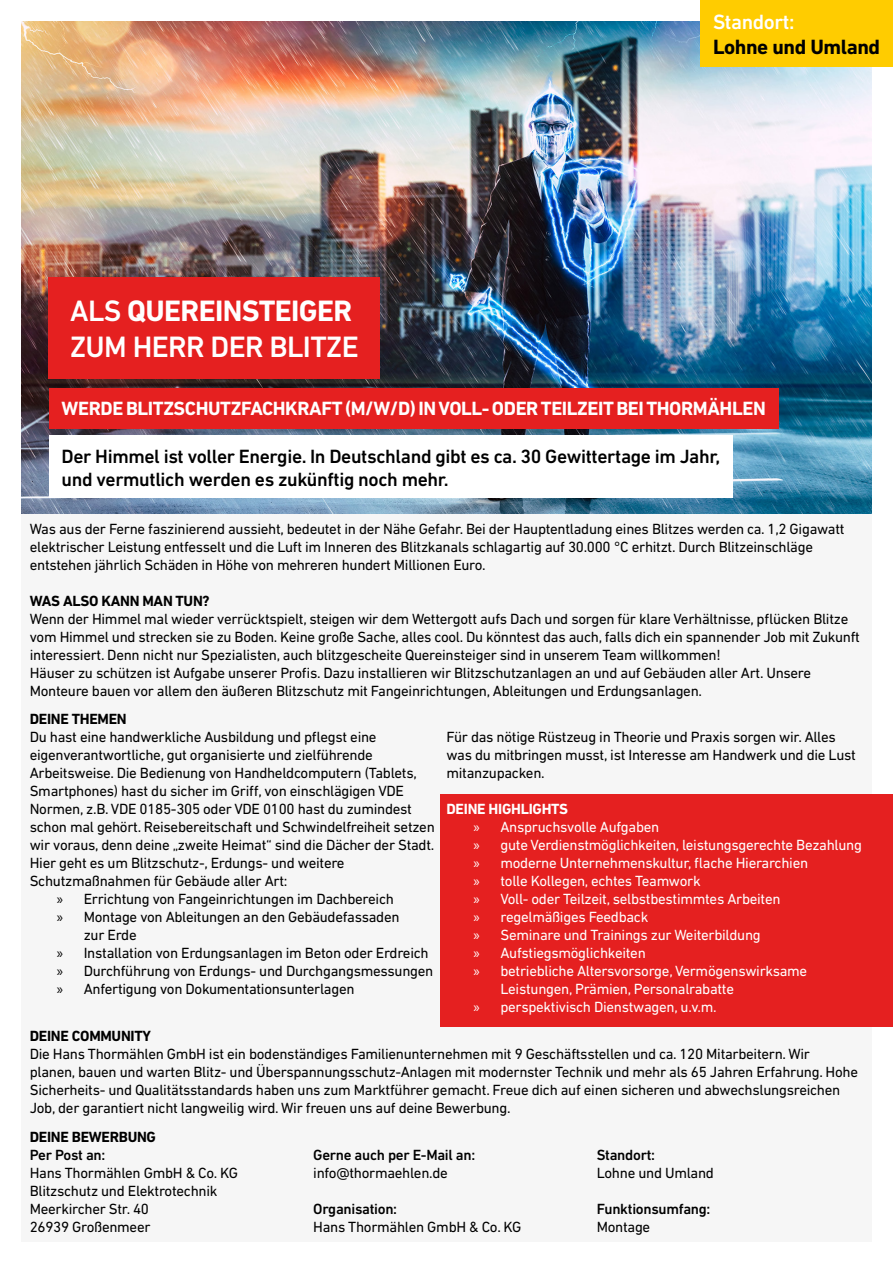
<style>
.page{position:relative;width:893px;height:1263px;background:#fff}
.page>*{position:absolute;margin:0;border:0;box-sizing:border-box;transform-origin:0 0}
.t1{font:500 30px/36px "DIN Next LT Pro";letter-spacing:-.02em;color:#fff}
.t2{font:700 21px "DIN Next LT Pro";letter-spacing:-.02em;color:#000}
.t3{font:500 21px "DIN Next LT Pro";letter-spacing:-.02em;color:#fff}
.t4{font:500 19.5px/22.5px "DIN Next LT Pro";letter-spacing:-.02em;color:#000}
.t5{font:700 19.5px "DIN Next LT Pro";letter-spacing:-.02em;color:#fff}
.t6{font:15px/18px "DIN Next LT Pro";letter-spacing:-.02em;color:#000}
.t7{font:15px "DIN Next LT Pro";letter-spacing:-.02em;color:#fff}
.t8{font:500 15px "DIN Next LT Pro";letter-spacing:-.02em;color:#000}
.t9{font:700 15px "DIN Next LT Pro";letter-spacing:-.02em;color:#000}
.t10{font:700 15px "DIN Next LT Pro";letter-spacing:-.02em;color:#fff}
.s1{font-weight:700}
.s2{font-family:"Myriad Pro"}
</style>
<div class="page">
<img style="left:21px;top:21px;width:851px;height:493px">
<div style="left:21px;top:514px;width:851px;height:728px;background:#f6f6f6"></div>
<div style="left:49px;top:277px;width:331px;height:101px;background:#e52020"></div>
<div style="left:49px;top:388px;width:729px;height:40px;background:#e52020"></div>
<div style="left:49px;top:436px;width:683px;height:62px;background:#fff"></div>
<div style="left:441px;top:794px;width:452px;height:232px;background:#e52020"></div>
<div style="left:700px;top:0;width:193px;height:66px;background:#fc0"></div>
<h1 class="t1" style="left:70px;top:293px;width:290px">ALS <span class="s1">QUEREINSTEIGER<br></span>ZUM HERR DER BLITZE</h1>
<h2 class="t3" style="left:713px;top:9px;width:83px">Standort:</h2>
<h2 class="t2" style="left:713px;top:34px;width:169px">Lohne und Umland</h2>
<h3 class="t5" style="left:62px;top:397px;width:706px">WERDE BLITZSCHUTZFACHKRAFT (M/W/D) IN VOLL- ODER TEILZEIT BEI THORMÄHLEN</h3>
<h3 class="t4" style="left:62px;top:445px;width:660px">Der Himmel ist voller Energie. In Deutschland gibt es ca. 30 Gewittertage im Jahr, und vermutlich werden es zukünftig noch mehr.</h3>
<p class="t6" style="left:30px;top:520px;width:816px">Was aus der Ferne faszinierend aussieht, bedeutet in der Nähe Gefahr. Bei der Hauptentladung eines Blitzes werden ca. 1,2 Gigawatt elektrischer Leistung entfesselt und die Luft im Inneren des Blitzkanals schlagartig auf 30.000 °C erhitzt. Durch Blitzeinschläge entstehen jährlich Schäden in Höhe von mehreren hundert Millionen Euro.</p>
<p class="t9" style="left:30px;top:592px;width:181px">WAS ALSO KANN MAN TUN?</p>
<p class="t6" style="left:30px;top:610px;width:832px">Wenn der Himmel mal wieder verrücktspielt, steigen wir dem Wettergott aufs Dach und sorgen für klare Verhältnisse, pflücken Blitze vom Himmel und strecken sie zu Boden. Keine große Sache, alles cool. Du könntest das auch, falls dich ein spannender Job mit Zukunft interessiert. Denn nicht nur Spezialisten, auch blitzgescheite Quereinsteiger sind in unserem Team willkommen!<br>Häuser zu schützen ist Aufgabe unserer Profis. Dazu installieren wir Blitzschutzanlagen an und auf Gebäuden aller Art. Unsere Monteure bauen vor allem den äußeren Blitzschutz mit Fangeinrichtungen, Ableitungen und Erdungsanlagen.</p>
<p class="t9" style="left:30px;top:710px;width:98px">DEINE THEMEN</p>
<p class="t6" style="left:30px;top:728px;width:348px">Du hast eine handwerkliche Ausbildung und pflegst eine</p>
<p class="t6" style="left:30px;top:746px;width:345px">eigenverantwortliche, gut organisierte und zielführende</p>
<p class="t6" style="left:30px;top:764px;width:389px">Arbeitsweise. Die Bedienung von Handheldcomputern (Tablets,</p>
<p class="t6" style="left:30px;top:782px;width:376px">Smartphones) hast du sicher im Griff, von einschlägigen VDE</p>
<p class="t6" style="left:30px;top:800px;width:384px">Normen, z.B. VDE 0185-305 oder VDE 0100 hast du zumindest</p>
<p class="t6" style="left:30px;top:818px;width:407px">schon mal gehört. Reisebereitschaft und Schwindelfreiheit setzen</p>
<p class="t6" style="left:30px;top:836px;width:406px">wir voraus, denn deine „zweite Heimat“ sind die Dächer der Stadt.</p>
<p class="t6" style="left:30px;top:854px;width:316px">Hier geht es um Blitzschutz-, Erdungs- und weitere</p>
<p class="t6" style="left:30px;top:872px;width:259px">Schutzmaßnahmen für Gebäude aller Art:</p>
<p class="t6" style="left:57px;top:890px;width:339px"><span class="s2">»</span> Errichtung von Fangeinrichtungen im Dachbereich</p>
<p class="t6" style="left:57px;top:908px;width:344px"><span class="s2">»</span> Montage von Ableitungen an den Gebäudefassaden</p>
<p class="t6" style="left:84px;top:926px;width:54px">zur Erde</p>
<p class="t6" style="left:57px;top:944px;width:373px"><span class="s2">»</span> Installation von Erdungsanlagen im Beton oder Erdreich</p>
<p class="t6" style="left:57px;top:962px;width:378px"><span class="s2">»</span> Durchführung von Erdungs- und Durchgangsmessungen</p>
<p class="t6" style="left:57px;top:980px;width:299px"><span class="s2">»</span> Anfertigung von Dokumentationsunterlagen</p>
<p class="t6" style="left:446px;top:728px;width:411px">Für das nötige Rüstzeug in Theorie und Praxis sorgen wir. Alles was du mitbringen musst, ist Interesse am Handwerk und die Lust mitanzupacken.</p>
<p class="t10" style="left:446px;top:800px;width:123px">DEINE HIGHLIGHTS</p>
<p class="t7" style="left:473px;top:819px;width:187px"><span class="s2">»</span> Anspruchsvolle Aufgaben</p>
<p class="t7" style="left:473px;top:837px;width:390px"><span class="s2">»</span> gute Verdienstmöglichkeiten, leistungsgerechte Bezahlung</p>
<p class="t7" style="left:473px;top:855px;width:336px"><span class="s2">»</span> moderne Unternehmenskultur, flache Hierarchien</p>
<p class="t7" style="left:473px;top:873px;width:229px"><span class="s2">»</span> tolle Kollegen, echtes Teamwork</p>
<p class="t7" style="left:473px;top:891px;width:309px"><span class="s2">»</span> Voll- oder Teilzeit, selbstbestimmtes Arbeiten</p>
<p class="t7" style="left:473px;top:909px;width:176px"><span class="s2">»</span> regelmäßiges Feedback</p>
<p class="t7" style="left:473px;top:927px;width:289px"><span class="s2">»</span> Seminare und Trainings zur Weiterbildung</p>
<p class="t7" style="left:473px;top:945px;width:174px"><span class="s2">»</span> Aufstiegsmöglichkeiten</p>
<p class="t7" style="left:473px;top:963px;width:335px"><span class="s2">»</span> betriebliche Altersvorsorge, Vermögenswirksame</p>
<p class="t7" style="left:500px;top:981px;width:235px">Leistungen, Prämien, Personalrabatte</p>
<p class="t7" style="left:473px;top:999px;width:245px"><span class="s2">»</span> perspektivisch Dienstwagen, u.v.m.</p>
<p class="t9" style="left:30px;top:1027px;width:123px">DEINE COMMUNITY</p>
<p class="t6" style="left:30px;top:1045px;width:830px">Die Hans Thormählen GmbH ist ein bodenständiges Familienunternehmen mit 9 Geschäftsstellen und ca. 120 Mitarbeitern. Wir planen, bauen und warten Blitz- und Überspannungsschutz-Anlagen mit modernster Technik und mehr als 65 Jahren Erfahrung. Hohe Sicherheits- und Qualitätsstandards haben uns zum Marktführer gemacht. Freue dich auf einen sicheren und abwechslungsreichen Job, der garantiert nicht langweilig wird. Wir freuen uns auf deine Bewerbung.</p>
<p class="t9" style="left:30px;top:1128px;width:128px">DEINE BEWERBUNG</p>
<p class="t8" style="left:30px;top:1146px;width:77px">Per Post an:</p>
<p class="t6" style="left:30px;top:1163px;width:210px">Hans Thormählen GmbH &amp; Co. KG<br>Blitzschutz und Elektrotechnik<br>Meerkircher Str. 40<br>26939 Großenmeer</p>
<p class="t8" style="left:313px;top:1146px;width:163px">Gerne auch per E-Mail an:</p>
<p class="t6" style="left:313px;top:1163px;width:136px">info@thormaehlen.de</p>
<p class="t8" style="left:313px;top:1200px;width:85px">Organisation:</p>
<p class="t6" style="left:313px;top:1217px;width:210px">Hans Thormählen GmbH &amp; Co. KG</p>
<p class="t8" style="left:597px;top:1146px;width:60px">Standort:</p>
<p class="t6" style="left:597px;top:1163px;width:119px">Lohne und Umland</p>
<p class="t8" style="left:597px;top:1200px;width:115px">Funktionsumfang:</p>
<p class="t6" style="left:597px;top:1217px;width:55px">Montage</p>
</div>
